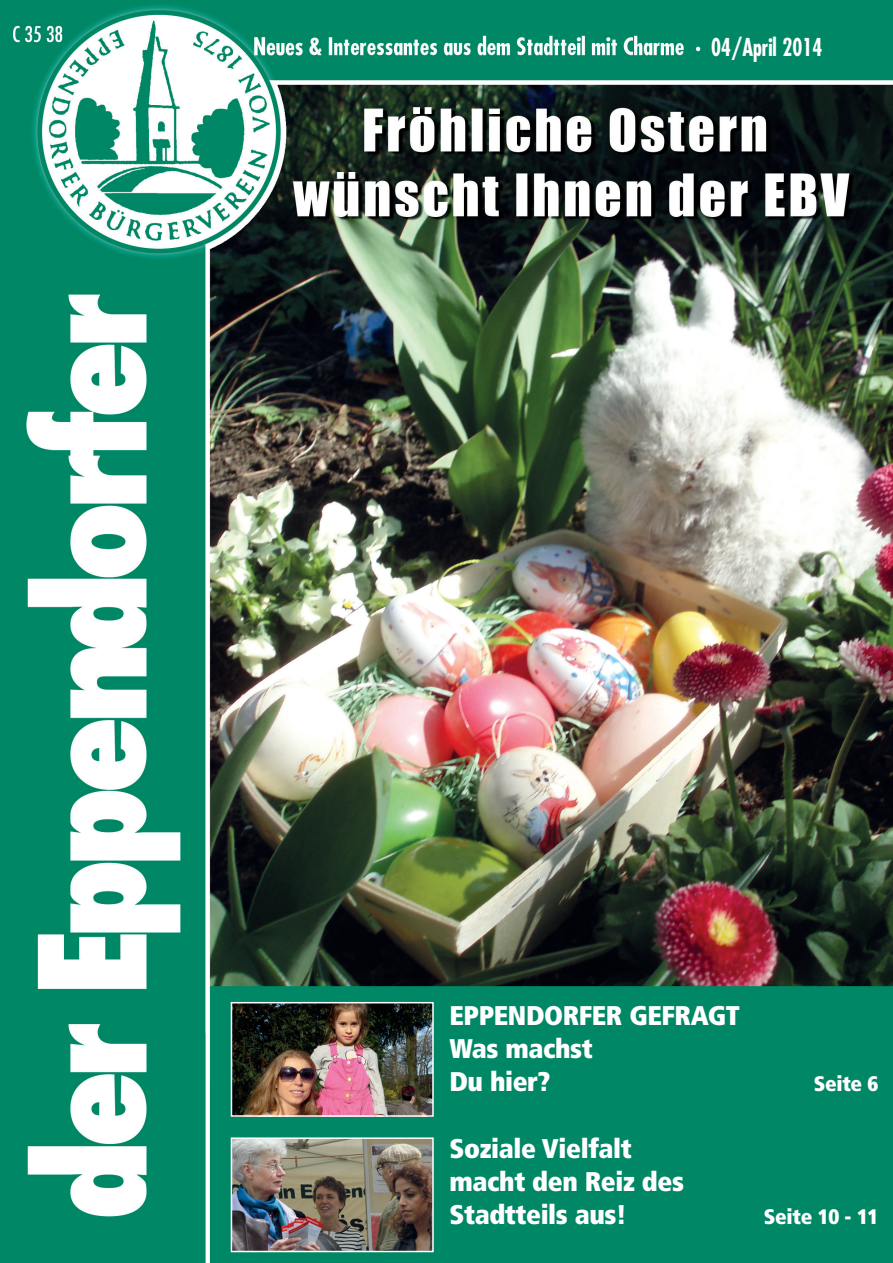
<style>
.page{position:relative;width:893px;height:1263px;background:#fff}
.page>*{position:absolute;margin:0;border:0;box-sizing:border-box;transform-origin:0 0}
.t1{font:900 condensed 27px/33px "Frutiger";letter-spacing:-.015em;color:#fff}
.t2{font:700 condensed 24px "Futura";color:#fff;scale:.85 1}
.t3{font:900 condensed 21px "Frutiger";letter-spacing:-.015em;color:#fff}
</style>
<div class="page">
<img style="left:0;top:0;width:893px;height:1263px">
<img style="left:234px;top:1005px;width:197px;height:109px">
<div style="left:231px;top:1002px;width:203px;height:115px;border:2px solid #fff"></div>
<img style="left:234px;top:1140px;width:197px;height:109px">
<div style="left:231px;top:1137px;width:203px;height:115px;border:2px solid #fff"></div>
<p class="t2" style="left:711px;top:32px;width:132px">04/April 2014</p>
<p class="t1" style="left:449px;top:999px;width:292px">EPPENDORFER GEFRAGT<br>Was machst<br>Du hier?</p>
<p class="t1" style="left:449px;top:1132px;width:236px">Soziale Vielfalt macht den Reiz des<br>Stadtteils aus!</p>
<p class="t3" style="left:814px;top:1071px;width:66px">Seite 6</p>
<p class="t3" style="left:764px;top:1204px;width:116px">Seite 10 - 11</p>
</div>
